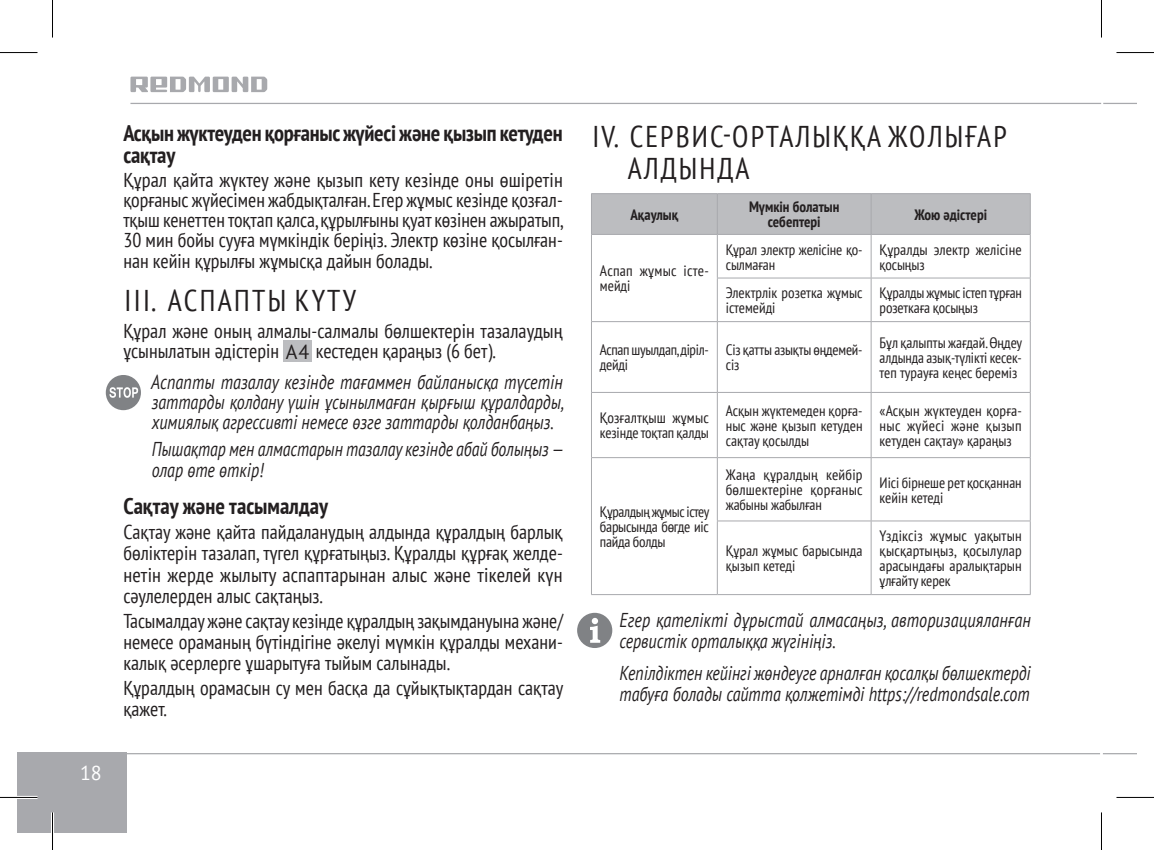
<style>
.page{position:relative;width:1154px;height:850px;background:#fff}
.page>*{position:absolute;margin:0;border:0;box-sizing:border-box;transform-origin:0 0}
.t1{font:condensed 30px/32.5px "PT Sans";letter-spacing:.07em;color:#231f20}
.Heading_2{font:700 condensed 22.5px/22.5px "PT Sans";letter-spacing:-.01em;color:#231f20}
.t2{font:condensed 20px/21.2px "PT Sans";color:#231f20;text-align:justify}
.Footnote_1{font:italic 20px/20px "PT Sans";color:#231f20;text-align:justify;scale:.81 1}
.Footnote_1-2{font:italic 20px/21.2px "PT Sans";color:#231f20;scale:.79 1}
.t3{font:20px "PT Sans";color:#fff}
.Plain_Text{font:condensed 15px/15px "PT Sans";color:#231f20}
.Plain_Text_Header{font:700 condensed 15px/15px "PT Sans";color:#231f20;text-align:center}
.Plain_Text-2{font:condensed 15px/15px "PT Sans";letter-spacing:-.02em;color:#231f20}
.Plain_Text-3{font:condensed 15px/15px "PT Sans";letter-spacing:.02em;color:#231f20}
.s1{font-stretch:normal}
</style>
<div class="page">
<div style="left:17px;top:752px;width:110px;height:80px;background:#a8a9ad"></div>
<svg style="left:130px;top:77px;width:137px;height:15px"></svg>
<hr style="left:130px;top:103px;width:971px;height:1px;background:#a8a9ad">
<hr style="left:102px;top:752px;width:998px;height:2px;background:#a8a9ad">
<hr style="left:1103px;top:752px;width:34px;height:2px;background:#a8a9ad">
<hr style="left:1103px;top:103px;width:34px;height:1px;background:#a8a9ad">
<div style="left:283px;top:340px;width:29px;height:21px;background:#bcbdc0"></div>
<svg style="left:106px;top:375px;width:35px;height:35px"></svg>
<div style="left:592px;top:194px;width:438px;height:40px;background:#bcbdc0"></div>
<hr style="left:591px;top:193px;width:126px;height:1px;background:#a8a9ad">
<hr style="left:591px;top:194px;width:1px;height:40px;background:#a8a9ad">
<hr style="left:717px;top:193px;width:154px;height:1px;background:#a8a9ad">
<hr style="left:717px;top:194px;width:1px;height:40px;background:#a8a9ad">
<hr style="left:871px;top:193px;width:159px;height:1px;background:#a8a9ad">
<hr style="left:871px;top:194px;width:1px;height:40px;background:#a8a9ad">
<hr style="left:1030px;top:194px;width:1px;height:40px;background:#a8a9ad">
<hr style="left:591px;top:234px;width:126px;height:1px;background:#a8a9ad">
<hr style="left:591px;top:234px;width:1px;height:44px;background:#a8a9ad">
<hr style="left:591px;top:278px;width:1px;height:43px;background:#a8a9ad">
<hr style="left:717px;top:234px;width:154px;height:1px;background:#a8a9ad">
<hr style="left:717px;top:234px;width:1px;height:43px;background:#a8a9ad">
<hr style="left:871px;top:234px;width:159px;height:1px;background:#a8a9ad">
<hr style="left:871px;top:234px;width:1px;height:43px;background:#a8a9ad">
<hr style="left:1030px;top:234px;width:1px;height:43px;background:#a8a9ad">
<hr style="left:717px;top:277px;width:154px;height:1px;background:#a8a9ad">
<hr style="left:717px;top:278px;width:1px;height:43px;background:#a8a9ad">
<hr style="left:871px;top:277px;width:159px;height:1px;background:#a8a9ad">
<hr style="left:871px;top:278px;width:1px;height:43px;background:#a8a9ad">
<hr style="left:1030px;top:278px;width:1px;height:43px;background:#a8a9ad">
<hr style="left:591px;top:321px;width:126px;height:1px;background:#a8a9ad">
<hr style="left:591px;top:322px;width:1px;height:70px;background:#a8a9ad">
<hr style="left:717px;top:321px;width:154px;height:1px;background:#a8a9ad">
<hr style="left:717px;top:322px;width:1px;height:70px;background:#a8a9ad">
<hr style="left:871px;top:321px;width:159px;height:1px;background:#a8a9ad">
<hr style="left:871px;top:322px;width:1px;height:70px;background:#a8a9ad">
<hr style="left:1030px;top:322px;width:1px;height:70px;background:#a8a9ad">
<hr style="left:591px;top:392px;width:126px;height:1px;background:#a8a9ad">
<hr style="left:591px;top:392px;width:1px;height:65px;background:#a8a9ad">
<hr style="left:717px;top:392px;width:154px;height:1px;background:#a8a9ad">
<hr style="left:717px;top:392px;width:1px;height:65px;background:#a8a9ad">
<hr style="left:871px;top:392px;width:159px;height:1px;background:#a8a9ad">
<hr style="left:871px;top:392px;width:1px;height:65px;background:#a8a9ad">
<hr style="left:1030px;top:392px;width:1px;height:65px;background:#a8a9ad">
<hr style="left:591px;top:457px;width:126px;height:1px;background:#a8a9ad">
<hr style="left:591px;top:457px;width:1px;height:63px;background:#a8a9ad">
<hr style="left:591px;top:520px;width:1px;height:74px;background:#a8a9ad">
<hr style="left:591px;top:594px;width:126px;height:1px;background:#a8a9ad">
<hr style="left:717px;top:457px;width:154px;height:1px;background:#a8a9ad">
<hr style="left:717px;top:457px;width:1px;height:63px;background:#a8a9ad">
<hr style="left:871px;top:457px;width:159px;height:1px;background:#a8a9ad">
<hr style="left:871px;top:457px;width:1px;height:63px;background:#a8a9ad">
<hr style="left:1030px;top:457px;width:1px;height:63px;background:#a8a9ad">
<hr style="left:717px;top:520px;width:154px;height:1px;background:#a8a9ad">
<hr style="left:717px;top:521px;width:1px;height:73px;background:#a8a9ad">
<hr style="left:871px;top:520px;width:159px;height:1px;background:#a8a9ad">
<hr style="left:871px;top:521px;width:1px;height:73px;background:#a8a9ad">
<hr style="left:1030px;top:521px;width:1px;height:73px;background:#a8a9ad">
<hr style="left:717px;top:594px;width:154px;height:1px;background:#a8a9ad">
<hr style="left:871px;top:594px;width:159px;height:1px;background:#a8a9ad">
<svg style="left:577px;top:612px;width:35px;height:35px"></svg>
<hr style="left:0;top:795px;width:38px;height:3px;background:#fff">
<hr style="left:51px;top:812px;width:3px;height:37px;background:#fff">
<hr style="left:0;top:52px;width:38px;height:1px;background:#000">
<hr style="left:1116px;top:52px;width:38px;height:1px;background:#000">
<hr style="left:0;top:796px;width:38px;height:1px;background:#000">
<hr style="left:1116px;top:796px;width:38px;height:1px;background:#000">
<hr style="left:52px;top:0;width:1px;height:38px;background:#000">
<hr style="left:52px;top:812px;width:1px;height:37px;background:#000">
<hr style="left:1101px;top:0;width:1px;height:38px;background:#000">
<hr style="left:1101px;top:812px;width:1px;height:37px;background:#000">
<p class="t3" style="left:80px;top:760px;width:23px">18</p>
<p class="Heading_2" style="left:123px;top:121px;width:441px">Асқын жүктеуден қорғаныс жүйесі және қызып кетуден сақтау</p>
<p class="t2" style="left:123px;top:169px;width:442px;line-height:20.2px">Құрал қайта жүктеу және қызып кету кезінде оны өшіретін қорғаныс жүйесімен жабдықталған. Егер жұмыс кезінде қозғал&shy;тқыш кенеттен тоқтап қалса, құрылғыны қуат көзінен ажыратып, 30 мин бойы сууға мүмкіндік беріңіз. Электр көзіне қосылған&shy;нан кейін құрылғы жұмысқа дайын болады.</p>
<p class="t1" style="left:125px;top:283px;width:233px">III. АСПАПТЫ КҮТУ</p>
<p class="t2" style="left:123px;top:320px;width:441px;line-height:20px">Құрал және оның алмалы-салмалы бөлшектерін тазалаудың ұсынылатын әдістерін <span class="s1">A4</span> кестеден қараңыз (6 бет).</p>
<p class="Footnote_1" style="left:151px;top:371px;width:511px">Аспапты тазалау кезінде тағаммен байланысқа түсетін заттарды қолдану үшін ұсынылмаған қырғыш құралдарды, химиялық агрессивті немесе өзге заттарды қолданбаңыз.</p>
<p class="Footnote_1-2" style="left:152px;top:438px;width:524px">Пышақтар мен алмастарын тазалау кезінде абай болыңыз — олар өте өткір!</p>
<p class="Heading_2" style="left:123px;top:494px;width:206px">Сақтау және тасымалдау</p>
<p class="t2" style="left:123px;top:520px;width:441px">Сақтау және қайта пайдаланудың алдында құралдың барлық бөліктерін тазалап, түгел құрғатыңыз. Құралды құрғақ желде&shy;нетін жерде жылыту аспаптарынан алыс және тікелей күн сәулелерден алыс сақтаңыз.</p>
<p class="t2" style="left:123px;top:609px;width:441px">Тасымалдау және сақтау кезінде құралдың зақымдануына және/ немесе ораманың бүтіндігіне әкелуі мүмкін құралды механи&shy;калық әсерлерге ұшарытуға тыйым салынады.</p>
<p class="t2" style="left:123px;top:676px;width:441px">Құралдың орамасын су мен басқа да сұйықтықтардан сақтау қажет.</p>
<p class="t1" style="left:628px;top:119px;width:380px;text-indent:-35px">IV. СЕРВИС-ОРТАЛЫҚҚА ЖОЛЫҒАР<br>АЛДЫНДА</p>
<p class="Plain_Text_Header" style="left:630px;top:207px;width:49px">Ақаулық</p>
<p class="Plain_Text_Header" style="left:749px;top:199px;width:92px">Мүмкін болатын себептері</p>
<p class="Plain_Text_Header" style="left:914px;top:207px;width:74px">Жою әдістері</p>
<p class="Plain_Text-3" style="left:600px;top:263px;width:110px">Аспап жұмыс істе&shy;мейді</p>
<p class="Plain_Text" style="left:726px;top:241px;width:138px">Құрал электр желісіне қо&shy;сылмаған</p>
<p class="Plain_Text" style="left:880px;top:241px;width:144px">Құралды электр желісіне қосыңыз</p>
<p class="Plain_Text" style="left:726px;top:285px;width:138px">Электрлік розетка жұмыс істемейді</p>
<p class="Plain_Text" style="left:880px;top:285px;width:144px">Құралды жұмыс істеп тұрған розеткаға қосыңыз</p>
<p class="Plain_Text-2" style="left:600px;top:342px;width:110px">Аспап шуылдап, діріл&shy;дейді</p>
<p class="Plain_Text" style="left:726px;top:342px;width:138px">Сіз қатты азықты өңдемей&shy;сіз</p>
<p class="Plain_Text" style="left:880px;top:334px;width:144px;text-align:justify">Бұл қалыпты жағдай. Өңдеу алдында азық-түлікті кесек&shy;теп турауға кеңес береміз</p>
<p class="Plain_Text" style="left:600px;top:410px;width:110px">Қозғалтқыш жұмыс кезінде тоқтап қалды</p>
<p class="Plain_Text" style="left:726px;top:402px;width:138px;text-align:justify">Асқын жүктемеден қорға&shy;ныс және қызып кетуден сақтау қосылды</p>
<p class="Plain_Text" style="left:880px;top:402px;width:144px;text-align:justify">«Асқын жүктеуден қорға&shy;ныс жүйесі және қызып кетуден сақтау» қараңыз</p>
<p class="Plain_Text" style="left:726px;top:466px;width:138px;text-align:justify">Жаңа құралдың кейбір бөлшектеріне қорғаныс жабыны жабылған</p>
<p class="Plain_Text" style="left:880px;top:474px;width:144px">Иісі бірнеше рет қосқаннан кейін кетеді</p>
<p class="Plain_Text" style="left:726px;top:542px;width:138px">Құрал жұмыс барысында қызып кетеді</p>
<p class="Plain_Text" style="left:600px;top:503px;width:111px;text-align:justify">Құралдың жұмыс істеу барысында бөгде иіс пайда болды</p>
<p class="Plain_Text" style="left:880px;top:527px;width:144px;text-align:justify">Үздіксіз жұмыс уақытын қысқартыңыз, қосылулар арасындағы аралықтарын ұлғайту керек</p>
<p class="Footnote_1" style="left:619px;top:608px;width:509px;line-height:21.2px">Егер қателікті дұрыстай алмасаңыз, авторизацияланған сервистік орталыққа жүгініңіз.</p>
<p class="Footnote_1-2" style="left:619px;top:661px;width:522px">Кепілдіктен кейінгі жөндеуге арналған қосалқы бөлшектерді табуға болады сайтта қолжетімді https://redmondsale.com</p>
</div>
